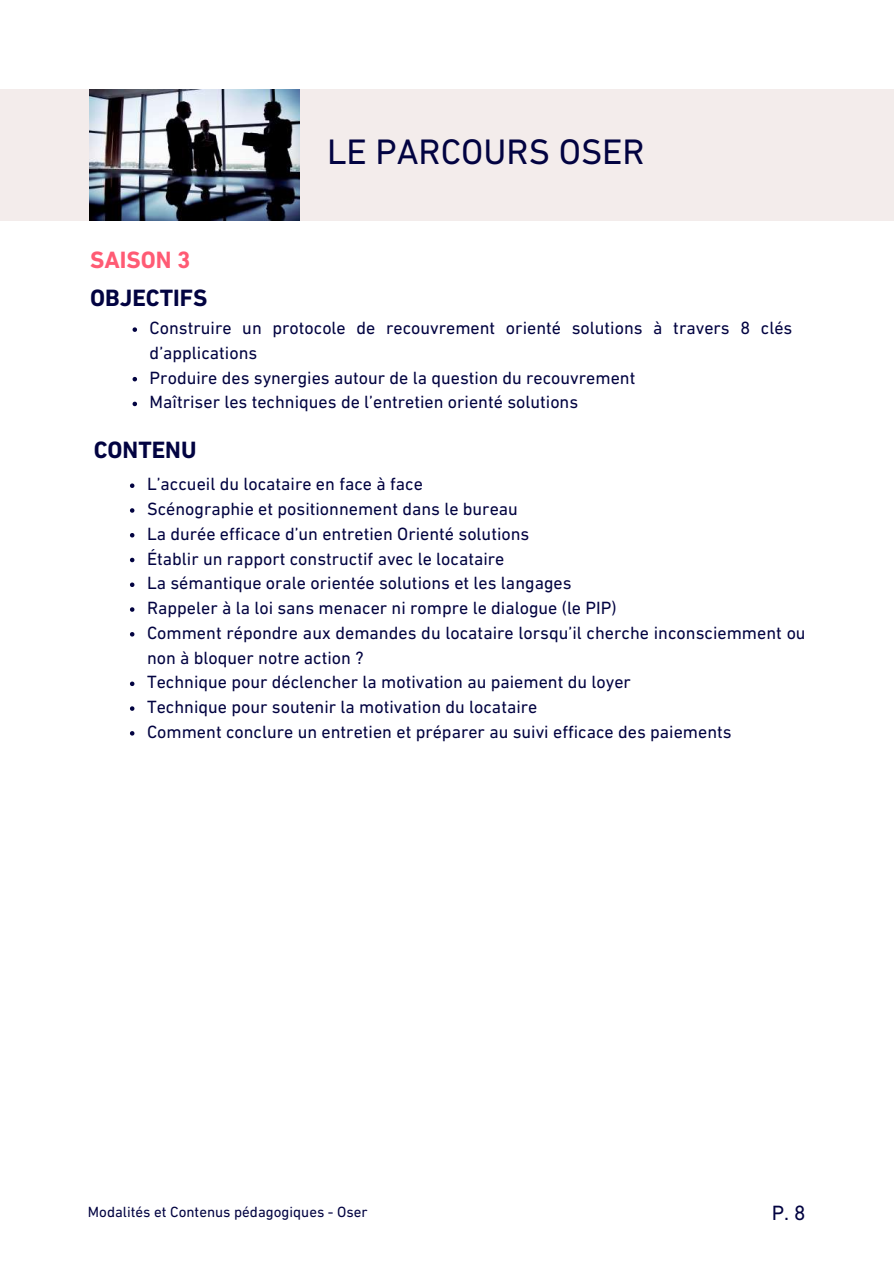
<style>
.page{position:relative;width:894px;height:1264px;background:#fff}
.page>*{position:absolute;margin:0;border:0;box-sizing:border-box;transform-origin:0 0}
.t1{font:36px "DIN Next LT Pro";color:#020341}
.t2{font:700 24px "DIN Next LT Pro";color:#020341}
.t3{font:700 24px "DIN Next LT Pro";color:#ff5b74}
.t4{font:21px "DIN Next LT Pro";color:#020341}
.t5{font:18px/24.8px "DIN Next LT Pro";color:#020341}
.t6{font:15px "DIN Next LT Pro";color:#020341}
</style>
<div class="page">
<div style="left:0;top:89px;width:893px;height:132px;background:#f3eceb"></div>
<img style="left:89px;top:89px;width:211px;height:132px">
<svg style="left:130px;top:483px;width:4px;height:5px"></svg>
<svg style="left:130px;top:508px;width:4px;height:4px"></svg>
<svg style="left:130px;top:533px;width:4px;height:4px"></svg>
<svg style="left:130px;top:557px;width:4px;height:5px"></svg>
<svg style="left:130px;top:582px;width:4px;height:5px"></svg>
<svg style="left:130px;top:607px;width:4px;height:4px"></svg>
<svg style="left:130px;top:632px;width:4px;height:4px"></svg>
<svg style="left:130px;top:681px;width:4px;height:5px"></svg>
<svg style="left:130px;top:706px;width:4px;height:4px"></svg>
<svg style="left:130px;top:731px;width:4px;height:4px"></svg>
<svg style="left:132px;top:327px;width:5px;height:5px"></svg>
<svg style="left:132px;top:377px;width:5px;height:4px"></svg>
<svg style="left:132px;top:401px;width:5px;height:5px"></svg>
<h2 class="t3" style="left:90px;top:250px;width:102px">SAISON 3</h2>
<h1 class="t1" style="left:327px;top:137px;width:319px">LE PARCOURS OSER</h1>
<h2 class="t2" style="left:90px;top:288px;width:119px">OBJECTIFS</h2>
<p class="t5" style="left:150px;top:317px;width:644px">Construire un protocole de recouvrement orienté solutions à travers 8 clés d’applications<br>Produire des synergies autour de la question du recouvrement<br>Maîtriser les techniques de l’entretien orienté solutions</p>
<h2 class="t2" style="left:94px;top:439px;width:104px">CONTENU</h2>
<p class="t5" style="left:147px;top:473px;width:660px">L’accueil du locataire en face à face<br>Scénographie et positionnement dans le bureau<br>La durée efficace d’un entretien Orienté solutions<br>Établir un rapport constructif avec le locataire<br>La sémantique orale orientée solutions et les langages<br>Rappeler à la loi sans menacer ni rompre le dialogue (le PIP)<br>Comment répondre aux demandes du locataire lorsqu’il cherche inconsciemment ou non à bloquer notre action ?<br>Technique pour déclencher la motivation au paiement du loyer<br>Technique pour soutenir la motivation du locataire<br>Comment conclure un entretien et préparer au suivi efficace des paiements</p>
<p class="t6" style="left:88px;top:1205px;width:281px">Modalités et Contenus pédagogiques - Oser</p>
<p class="t4" style="left:771px;top:1203px;width:35px">P. 8</p>
</div>
